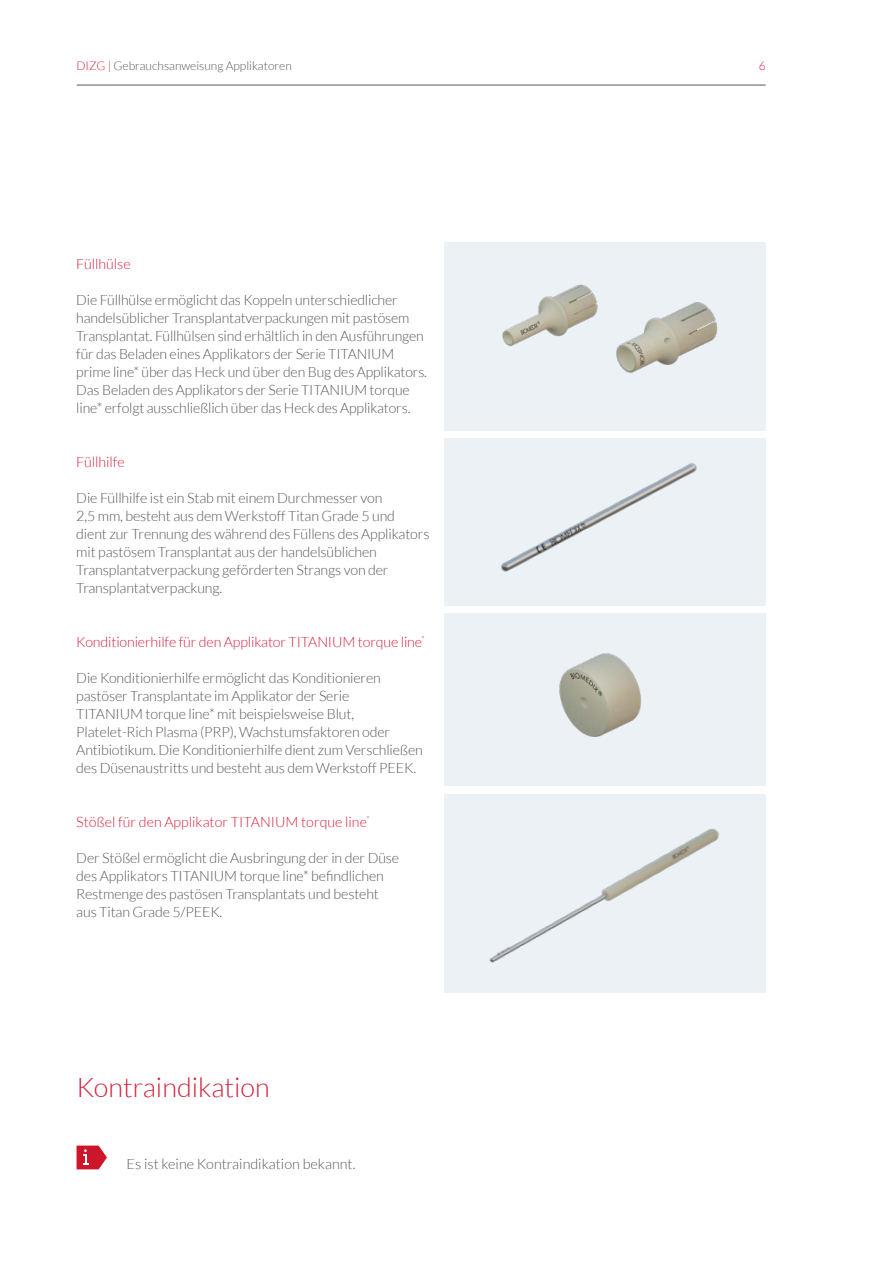
<style>
.page{position:relative;width:893px;height:1263px;background:#fff}
.page>*{position:absolute;margin:0;border:0;box-sizing:border-box;transform-origin:0 0}
.t1{font:300 27px "Lato";color:#d3213a}
.t2{font:300 14.25px/18px "Lato";letter-spacing:-.01em;color:#575756}
.t3{font:300 14.25px "Lato";letter-spacing:-.01em;color:#d3213a}
.t4{font:300 14.25px "Lato";color:#585853}
.t5{font:300 12px "Lato";color:#585853}
.t6{font:300 12px "Lato";color:#d3213a}
.s1{color:#d3213a}
</style>
<div class="page">
<div style="left:444px;top:242px;width:321px;height:189px;background:#ebf1f5"></div>
<div style="left:444px;top:438px;width:321px;height:168px;background:#ebf1f5"></div>
<div style="left:444px;top:613px;width:321px;height:173px;background:#ebf1f5"></div>
<div style="left:444px;top:795px;width:321px;height:198px;background:#ebf1f5"></div>
<img style="left:502px;top:284px;width:94px;height:63px">
<img style="left:501px;top:463px;width:196px;height:109px">
<img style="left:559px;top:653px;width:82px;height:84px">
<img style="left:489px;top:829px;width:230px;height:134px">
<img style="left:596px;top:300px;width:122px;height:73px">
<svg style="left:77px;top:1145px;width:30px;height:24px"></svg>
<hr style="left:77px;top:85px;width:689px;height:1px;background:#585853">
<p class="t5" style="left:77px;top:59px;width:217px"><span class="s1">DIZG |</span> Gebrauchsanweisung Applikatoren</p>
<p class="t3" style="left:76px;top:256px;width:56px">Füllhülse</p>
<p class="t2" style="left:76px;top:291px;width:352px">Die Füllhülse ermöglicht das Koppeln unterschiedlicher handelsüblicher Transplantatverpackungen mit pastösem Transplantat. Füllhülsen sind erhältlich in den Ausführungen für das Beladen eines Applikators der Serie TITANIUM prime line* über das Heck und über den Bug des Applikators.<br>Das Beladen des Applikators der Serie TITANIUM torque line* erfolgt ausschließlich über das Heck des Applikators.</p>
<p class="t3" style="left:76px;top:454px;width:50px">Füllhilfe</p>
<p class="t2" style="left:76px;top:489px;width:355px">Die Füllhilfe ist ein Stab mit einem Durchmesser von<br>2,5 mm, besteht aus dem Werkstoff Titan Grade 5 und<br>dient zur Trennung des während des Füllens des Applikators mit pastösem Transplantat aus der handelsüblichen Transplantatverpackung geförderten Strangs von der Transplantatverpackung.</p>
<p class="t3" style="left:76px;top:634px;width:350px">Konditionierhilfe für den Applikator TITANIUM torque line<sup>*</sup></p>
<p class="t2" style="left:76px;top:669px;width:348px">Die Konditionierhilfe ermöglicht das Konditionieren pastöser Transplantate im Applikator der Serie<br>TITANIUM torque line* mit beispielsweise Blut, Platelet-Rich Plasma (PRP), Wachstumsfaktoren oder Antibiotikum. Die Konditionierhilfe dient zum Verschließen des Düsenaustritts und besteht aus dem Werkstoff PEEK.</p>
<p class="t3" style="left:76px;top:814px;width:295px">Stößel für den Applikator TITANIUM torque line<sup>*</sup></p>
<p class="t2" style="left:76px;top:849px;width:324px">Der Stößel ermöglicht die Ausbringung der in der Düse des Applikators TITANIUM torque line* befindlichen Restmenge des pastösen Transplantats und besteht aus Titan Grade 5/PEEK.</p>
<h1 class="t1" style="left:77px;top:1072px;width:195px">Kontraindikation</h1>
<p class="t4" style="left:127px;top:1156px;width:230px">Es ist keine Kontraindikation bekannt.</p>
<p class="t6" style="left:759px;top:60px;width:8px">6</p>
</div>
